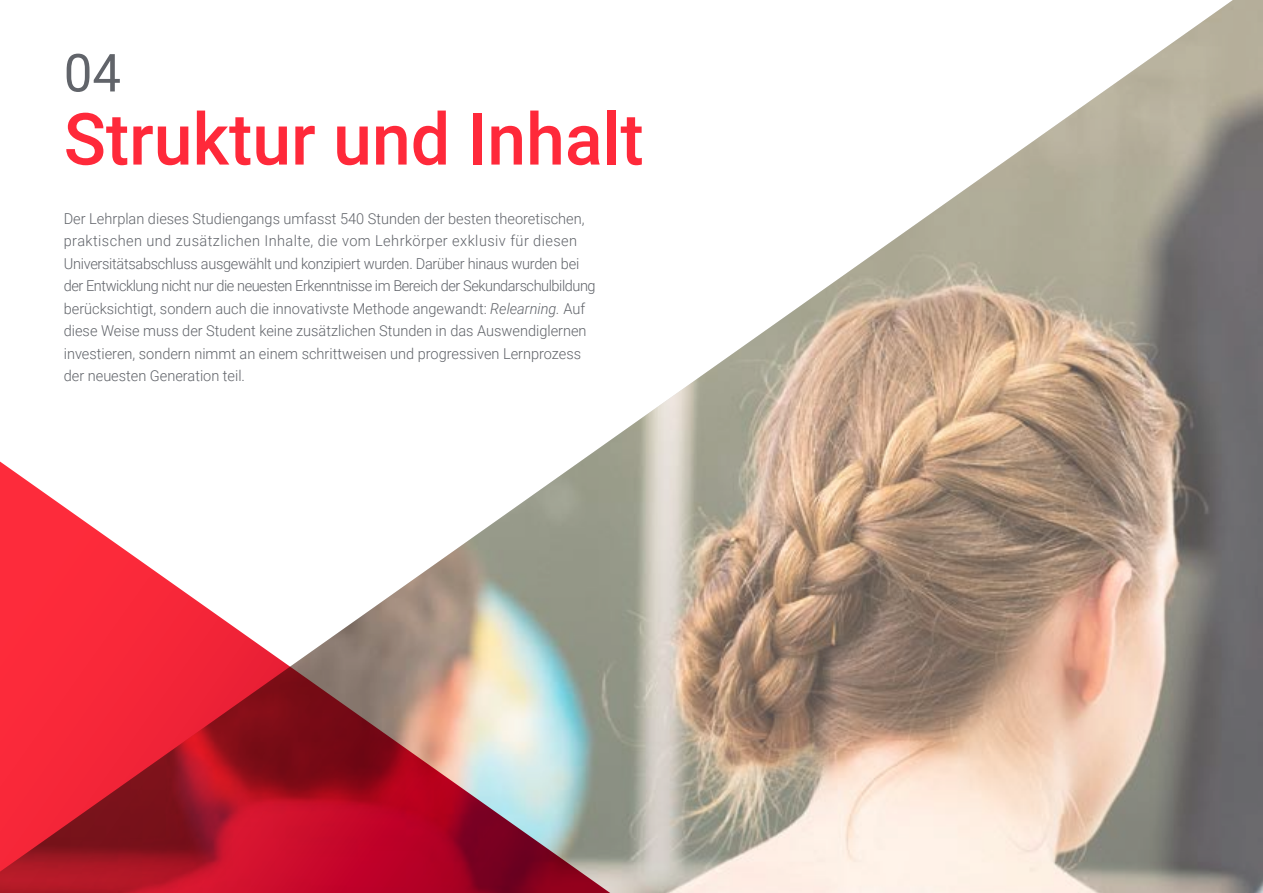
<style>
.page{position:relative;width:1263px;height:893px;background:#fff}
.page>*{position:absolute;margin:0;border:0;box-sizing:border-box;transform-origin:0 0}
.t1{font:500 72px "Roboto";color:#ff293a}
.t2{font:52.5px "Roboto";color:#61646a}
.t3{font:300 15px/22.5px "Roboto";color:#61646a}
.s1{font-style:italic}
</style>
<div class="page">
<img style="left:602px;top:0;width:661px;height:893px">
<svg style="left:0;top:446px;width:640px;height:447px"></svg>
<h2 class="t2" style="left:64px;top:36px;width:59px">04</h2>
<h1 class="t1" style="left:64px;top:89px;width:581px">Struktur und Inhalt</h1>
<p class="t3" style="left:64px;top:207px;width:533px">Der Lehrplan dieses Studiengangs umfasst 540 Stunden der besten theoretischen, praktischen und zusätzlichen Inhalte, die vom Lehrkörper exklusiv für diesen Universitätsabschluss ausgewählt und konzipiert wurden. Darüber hinaus wurden bei der Entwicklung nicht nur die neuesten Erkenntnisse im Bereich der Sekundarschulbildung berücksichtigt, sondern auch die innovativste Methode angewandt: <span class="s1">Relearning.</span> Auf diese Weise muss der Student keine zusätzlichen Stunden in das Auswendiglernen investieren, sondern nimmt an einem schrittweisen und progressiven Lernprozess der neuesten Generation teil.</p>
</div>
